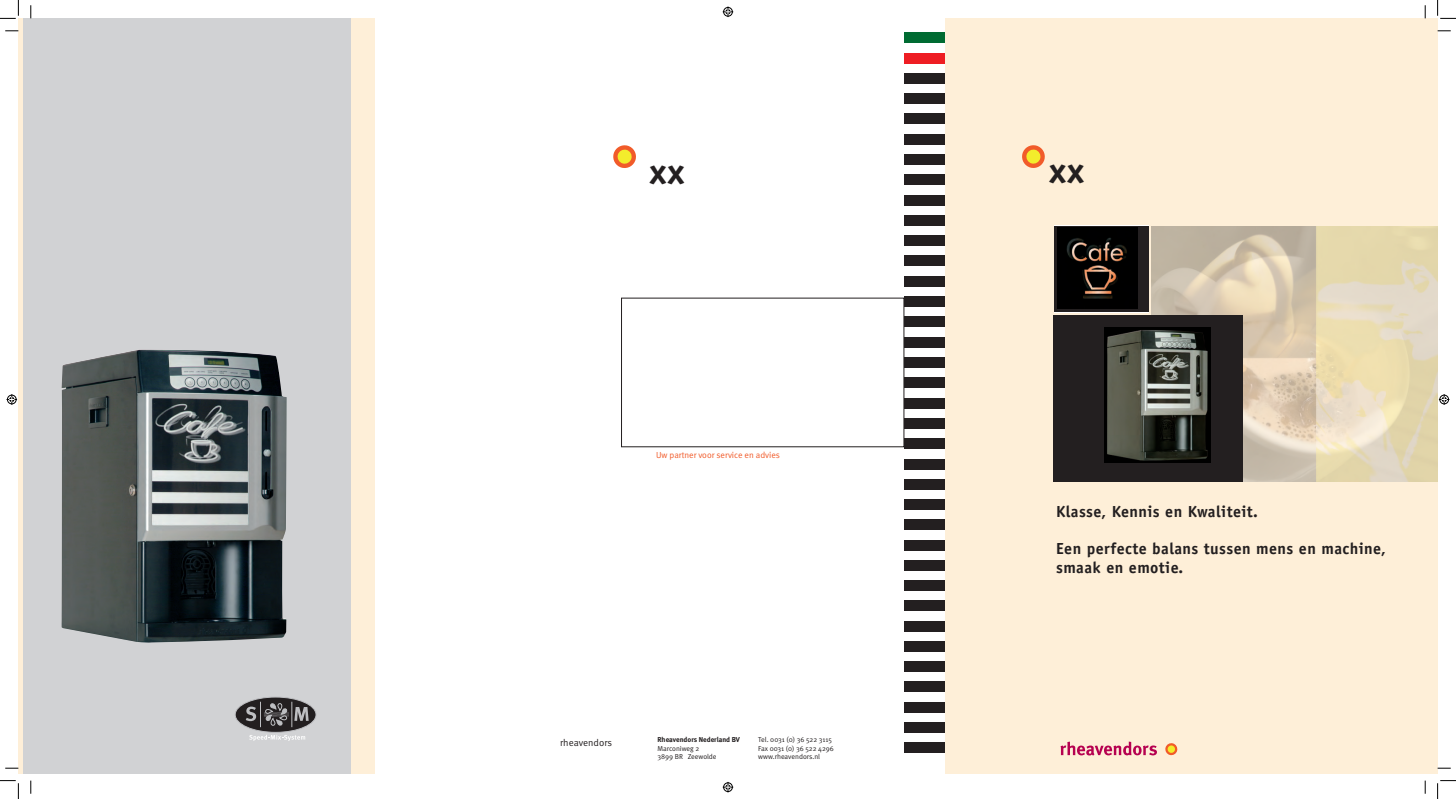
<style>
.page{position:relative;width:1456px;height:799px;background:#fff}
.page>*{position:absolute;margin:0;border:0;box-sizing:border-box;transform-origin:0 0}
.t1{font:700 36.75px "Officina Sans";color:#231f20}
.t2{font:700 16.01px/19.2px "Officina Sans";letter-spacing:.025em;color:#231f20}
.t3{font:9.8px "Meta Normal";color:#231f20}
.t4{font:8.75px "Meta Normal";color:#f15b2a}
.t5{font:7.09px/8.6px "Meta Normal";color:#231f20}
.t6{font:700 7.09px "Meta";color:#231f20}
</style>
<div class="page">
<svg style="left:374px;top:748px;width:1px;height:25px"></svg>
<svg style="left:374px;top:18px;width:1px;height:15px"></svg>
<div style="left:18px;top:18px;width:356px;height:755px;background:#feefd8"></div>
<div style="left:945px;top:18px;width:492px;height:755px;background:#feefd8"></div>
<div style="left:23px;top:18px;width:327px;height:755px;background:#d1d2d4"></div>
<svg style="left:1060px;top:741px;width:97px;height:14px"></svg>
<svg style="left:1165px;top:743px;width:13px;height:12px"></svg>
<svg style="left:613px;top:145px;width:23px;height:23px"></svg>
<svg style="left:1022px;top:145px;width:23px;height:23px"></svg>
<div style="left:904px;top:94px;width:40px;height:10px;background:#231f20"></div>
<div style="left:904px;top:134px;width:40px;height:10px;background:#231f20"></div>
<div style="left:904px;top:175px;width:40px;height:10px;background:#231f20"></div>
<div style="left:904px;top:215px;width:40px;height:10px;background:#231f20"></div>
<div style="left:904px;top:256px;width:40px;height:10px;background:#231f20"></div>
<div style="left:904px;top:296px;width:40px;height:10px;background:#231f20"></div>
<div style="left:904px;top:337px;width:40px;height:10px;background:#231f20"></div>
<div style="left:904px;top:377px;width:40px;height:10px;background:#231f20"></div>
<div style="left:904px;top:418px;width:40px;height:10px;background:#231f20"></div>
<div style="left:904px;top:459px;width:40px;height:10px;background:#231f20"></div>
<div style="left:904px;top:499px;width:40px;height:10px;background:#231f20"></div>
<div style="left:904px;top:540px;width:40px;height:10px;background:#231f20"></div>
<div style="left:904px;top:580px;width:40px;height:10px;background:#231f20"></div>
<div style="left:904px;top:621px;width:40px;height:10px;background:#231f20"></div>
<div style="left:904px;top:661px;width:40px;height:10px;background:#231f20"></div>
<div style="left:904px;top:701px;width:40px;height:11px;background:#231f20"></div>
<div style="left:904px;top:33px;width:40px;height:10px;background:#006b32"></div>
<div style="left:904px;top:53px;width:40px;height:10px;background:#ee1d23"></div>
<div style="left:904px;top:73px;width:40px;height:10px;background:#231f20"></div>
<div style="left:904px;top:114px;width:40px;height:10px;background:#231f20"></div>
<div style="left:904px;top:154px;width:40px;height:10px;background:#231f20"></div>
<div style="left:904px;top:195px;width:40px;height:10px;background:#231f20"></div>
<div style="left:904px;top:235px;width:40px;height:10px;background:#231f20"></div>
<div style="left:904px;top:276px;width:40px;height:10px;background:#231f20"></div>
<div style="left:904px;top:316px;width:40px;height:11px;background:#231f20"></div>
<div style="left:904px;top:357px;width:40px;height:10px;background:#231f20"></div>
<div style="left:904px;top:398px;width:40px;height:10px;background:#231f20"></div>
<div style="left:904px;top:438px;width:40px;height:10px;background:#231f20"></div>
<div style="left:904px;top:479px;width:40px;height:10px;background:#231f20"></div>
<div style="left:904px;top:519px;width:40px;height:10px;background:#231f20"></div>
<div style="left:904px;top:560px;width:40px;height:10px;background:#231f20"></div>
<div style="left:904px;top:600px;width:40px;height:10px;background:#231f20"></div>
<div style="left:904px;top:641px;width:40px;height:10px;background:#231f20"></div>
<div style="left:904px;top:681px;width:40px;height:10px;background:#231f20"></div>
<div style="left:904px;top:722px;width:40px;height:10px;background:#231f20"></div>
<div style="left:904px;top:742px;width:40px;height:10px;background:#231f20"></div>
<img style="left:62px;top:349px;width:224px;height:293px">
<img style="left:1151px;top:226px;width:286px;height:255px">
<div style="left:1053px;top:315px;width:190px;height:166px;background:#231f20"></div>
<img style="left:1104px;top:327px;width:106px;height:135px">
<svg style="left:235px;top:696px;width:81px;height:36px"></svg>
<div style="left:235px;top:696px;width:81px;height:36px;border:1px solid #bebfc2;border-radius:50%"></div>
<svg style="left:246px;top:701px;width:63px;height:25px;background:#525051"></svg>
<svg style="left:249px;top:735px;width:56px;height:5px"></svg>
<svg style="left:1054px;top:226px;width:94px;height:86px;background:#1c191a"></svg>
<img style="left:1058px;top:228px;width:79px;height:80px">
<svg style="left:5px;top:30px;width:13px;height:2px"></svg>
<svg style="left:1437px;top:30px;width:13px;height:2px"></svg>
<svg style="left:5px;top:767px;width:13px;height:1px"></svg>
<svg style="left:1437px;top:767px;width:13px;height:1px"></svg>
<svg style="left:30px;top:5px;width:2px;height:13px"></svg>
<svg style="left:30px;top:780px;width:2px;height:13px"></svg>
<svg style="left:1424px;top:5px;width:2px;height:13px"></svg>
<svg style="left:1424px;top:780px;width:2px;height:13px"></svg>
<svg style="left:0;top:0;width:19px;height:19px"></svg>
<svg style="left:0;top:780px;width:19px;height:18px"></svg>
<svg style="left:1437px;top:0;width:18px;height:19px"></svg>
<svg style="left:1437px;top:780px;width:18px;height:18px"></svg>
<svg style="left:722px;top:7px;width:11px;height:10px"></svg>
<svg style="left:722px;top:782px;width:11px;height:10px"></svg>
<svg style="left:7px;top:394px;width:10px;height:10px"></svg>
<svg style="left:1438px;top:394px;width:11px;height:10px"></svg>
<h1 class="t1" style="left:649px;top:148px;width:36px">xx</h1>
<h1 class="t1" style="left:1049px;top:147px;width:36px">xx</h1>
<p class="t4" style="left:656px;top:449px;width:125px">Uw partner voor service en advies</p>
<h3 class="t3" style="left:560px;top:736px;width:53px">rheavendors</h3>
<p class="t6" style="left:657px;top:735px;width:84px">Rheavendors Nederland BV</p>
<p class="t5" style="left:657px;top:743px;width:61px">Marconiweg 2<br>3899 BR Zeewolde</p>
<p class="t5" style="left:758px;top:735px;width:77px">Tel. 0031 (0) 36 522 3115<br>Fax 0031 (0) 36 522 4296 www.rheavendors.nl</p>
<h2 class="t2" style="left:1056px;top:501px;width:203px">Klasse, Kennis en Kwaliteit.</h2>
<h2 class="t2" style="left:1056px;top:538px;width:331px">Een perfecte balans tussen mens en machine, smaak en emotie.</h2>
</div>
